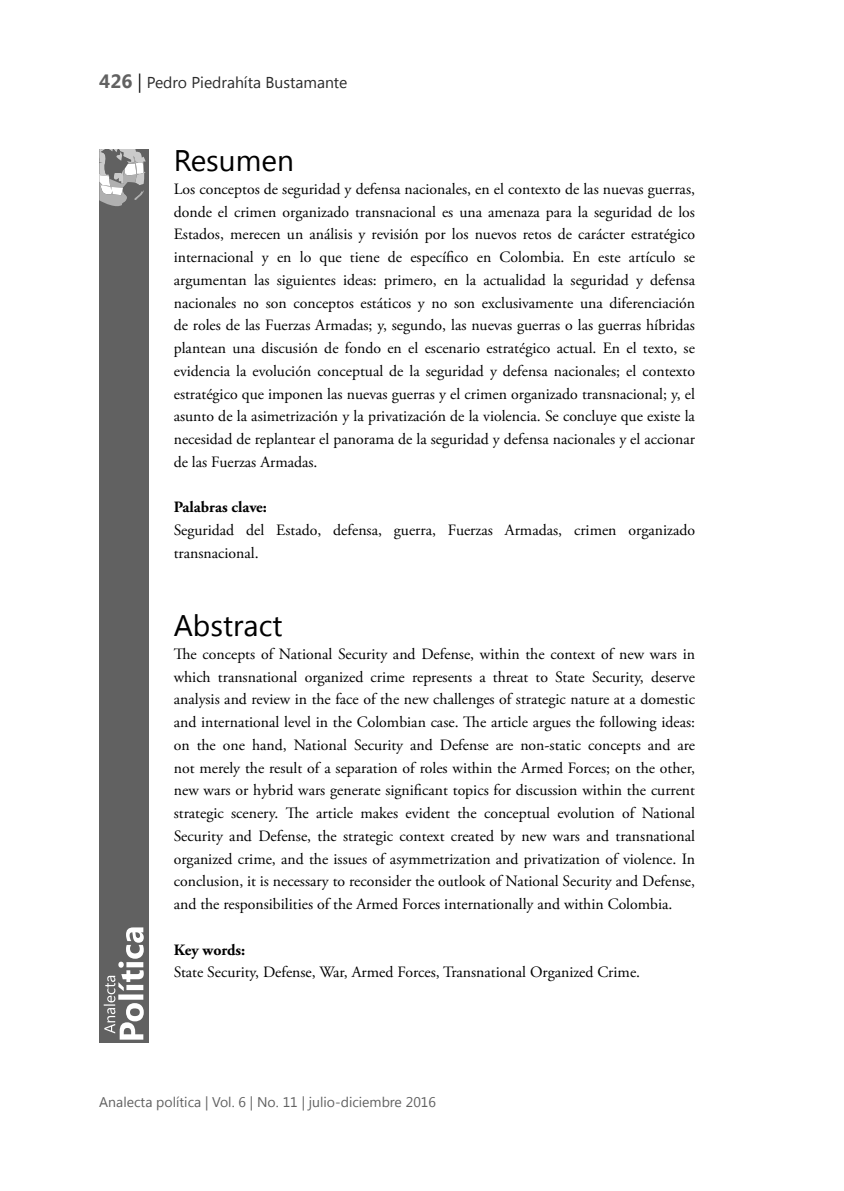
<style>
.page{position:relative;width:844px;height:1191px;background:#fff}
.page>*{position:absolute;margin:0;border:0;box-sizing:border-box;transform-origin:0 0}
.t1{font:29.75px "Segoe UI";color:#000}
.t2{font:15.75px/22.8px "Adobe Garamond Pro";color:#000;text-align:justify}
.t3{font:15.75px "Segoe UI";color:#2b2b2b}
.t4{font:700 15.75px "Adobe Garamond Pro";color:#000}
.t5{font:14px "Segoe UI";color:#616161}
.s1{font-weight:700;font-size:19.25px;color:#616161}
.s2{font-family:"Adobe Garamond Pro";font-size:19.25px;color:#000}
</style>
<div class="page">
<div style="left:99px;top:149px;width:50px;height:893px;background:#616161"></div>
<svg style="left:104px;top:927px;width:40px;height:112px"></svg>
<svg style="left:99px;top:149px;width:47px;height:58px"></svg>
<p class="t3" style="left:99px;top:72px;width:249px"><span class="s1">426</span> <span class="s2">|</span> Pedro Piedrahíta Bustamante</p>
<h1 class="t1" style="left:174px;top:140px;width:121px">Resumen</h1>
<p class="t2" style="left:174px;top:178px;width:522px">Los conceptos de seguridad y defensa nacionales, en el contexto de las nuevas guerras, donde el crimen organizado transnacional es una amenaza para la seguridad de los Estados, merecen un análisis y revisión por los nuevos retos de carácter estratégico internacional y en lo que tiene de específico en Colombia. En este artículo se argumentan las siguientes ideas: primero, en la actualidad la seguridad y defensa nacionales no son conceptos estáticos y no son exclusivamente una diferenciación de roles de las Fuerzas Armadas; y, segundo, las nuevas guerras o las guerras híbridas plantean una discusión de fondo en el escenario estratégico actual. En el texto, se evidencia la evolución conceptual de la seguridad y defensa nacionales; el contexto estratégico que imponen las nuevas guerras y el crimen organizado transnacional; y, el asunto de la asimetrización y la privatización de la violencia. Se concluye que existe la necesidad de replantear el panorama de la seguridad y defensa nacionales y el accionar de las Fuerzas Armadas.</p>
<p class="t4" style="left:174px;top:498px;width:95px">Palabras clave:</p>
<p class="t2" style="left:174px;top:519px;width:522px">Seguridad del Estado, defensa, guerra, Fuerzas Armadas, crimen organizado transnacional.</p>
<h1 class="t1" style="left:174px;top:605px;width:110px">Abstract</h1>
<p class="t2" style="left:174px;top:643px;width:522px">The concepts of National Security and Defense, within the context of new wars in which transnational organized crime represents a threat to State Security, deserve analysis and review in the face of the new challenges of strategic nature at a domestic and international level in the Colombian case. The article argues the following ideas: on the one hand, National Security and Defense are non-static concepts and are not merely the result of a separation of roles within the Armed Forces; on the other, new wars or hybrid wars generate significant topics for discussion within the current strategic scenery. The article makes evident the conceptual evolution of National Security and Defense, the strategic context created by new wars and transnational organized crime, and the issues of asymmetrization and privatization of violence. In conclusion, it is necessary to reconsider the outlook of National Security and Defense, and the responsibilities of the Armed Forces internationally and within Colombia.</p>
<p class="t4" style="left:174px;top:940px;width:73px">Key words:</p>
<p class="t2" style="left:174px;top:961px;width:468px">State Security, Defense, War, Armed Forces, Transnational Organized Crime.</p>
<p class="t5" style="left:99px;top:1092px;width:338px">Analecta política | Vol. 6 | No. 11 | julio-diciembre 2016</p>
</div>
